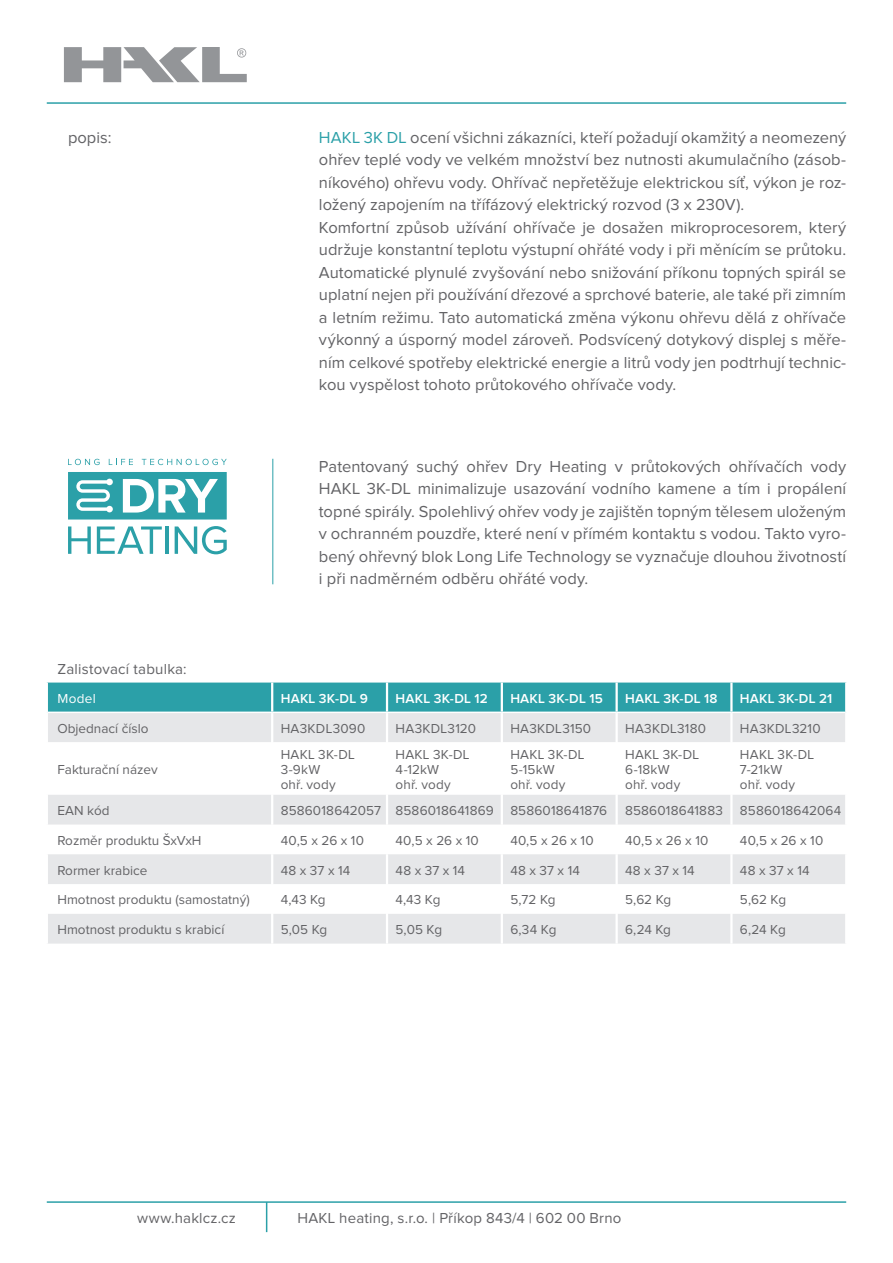
<style>
.page{position:relative;width:893px;height:1263px;background:#fff}
.page>*{position:absolute;margin:0;border:0;box-sizing:border-box;transform-origin:0 0}
.t1{font:16.5px/22.5px "Proxima Nova";color:#636366}
.t2{font:15px "Proxima Nova";letter-spacing:.015em;color:#636366}
.t3{font:13.5px/15px "Proxima Nova";letter-spacing:.01em;color:#636366}
.t4{font:600 13.5px "Proxima Nova";letter-spacing:.02em;color:#fff}
.t5{font:13.5px "Proxima Nova";letter-spacing:.025em;color:#fff}
.s1{color:#2ba0a8}
</style>
<div class="page">
<hr style="left:266px;top:1202px;width:1px;height:30px;background:#2ba0a8">
<hr style="left:47px;top:1201px;width:799px;height:2px;background:#2ba0a8">
<svg style="left:64px;top:47px;width:183px;height:35px"></svg>
<hr style="left:47px;top:102px;width:799px;height:2px;background:#2ba0a8">
<div style="left:48px;top:682px;width:797px;height:29px;background:#2ba0a8"></div>
<svg style="left:48px;top:713px;width:797px;height:230px;fill:#e8e9ea"></svg>
<hr style="left:271px;top:682px;width:2px;height:29px;background:#fff">
<hr style="left:386px;top:682px;width:2px;height:29px;background:#fff">
<hr style="left:501px;top:682px;width:2px;height:29px;background:#fff">
<hr style="left:615px;top:682px;width:3px;height:29px;background:#fff">
<hr style="left:730px;top:682px;width:3px;height:29px;background:#fff">
<hr style="left:271px;top:713px;width:2px;height:29px;background:#fff">
<hr style="left:386px;top:713px;width:2px;height:29px;background:#fff">
<hr style="left:501px;top:713px;width:2px;height:29px;background:#fff">
<hr style="left:615px;top:713px;width:3px;height:29px;background:#fff">
<hr style="left:730px;top:713px;width:3px;height:29px;background:#fff">
<hr style="left:271px;top:742px;width:2px;height:53px;background:#fff">
<hr style="left:386px;top:742px;width:2px;height:53px;background:#fff">
<hr style="left:501px;top:742px;width:2px;height:53px;background:#fff">
<hr style="left:615px;top:742px;width:3px;height:53px;background:#fff">
<hr style="left:730px;top:742px;width:3px;height:53px;background:#fff">
<hr style="left:271px;top:795px;width:2px;height:29px;background:#fff">
<hr style="left:386px;top:795px;width:2px;height:29px;background:#fff">
<hr style="left:501px;top:795px;width:2px;height:29px;background:#fff">
<hr style="left:615px;top:795px;width:3px;height:29px;background:#fff">
<hr style="left:730px;top:795px;width:3px;height:29px;background:#fff">
<hr style="left:271px;top:824px;width:2px;height:30px;background:#fff">
<hr style="left:386px;top:824px;width:2px;height:30px;background:#fff">
<hr style="left:501px;top:824px;width:2px;height:30px;background:#fff">
<hr style="left:615px;top:824px;width:3px;height:30px;background:#fff">
<hr style="left:730px;top:824px;width:3px;height:30px;background:#fff">
<hr style="left:271px;top:854px;width:2px;height:30px;background:#fff">
<hr style="left:386px;top:854px;width:2px;height:30px;background:#fff">
<hr style="left:501px;top:854px;width:2px;height:30px;background:#fff">
<hr style="left:615px;top:854px;width:3px;height:30px;background:#fff">
<hr style="left:730px;top:854px;width:3px;height:30px;background:#fff">
<hr style="left:271px;top:884px;width:2px;height:30px;background:#fff">
<hr style="left:386px;top:884px;width:2px;height:30px;background:#fff">
<hr style="left:501px;top:884px;width:2px;height:30px;background:#fff">
<hr style="left:615px;top:884px;width:3px;height:30px;background:#fff">
<hr style="left:730px;top:884px;width:3px;height:30px;background:#fff">
<hr style="left:271px;top:914px;width:2px;height:29px;background:#fff">
<hr style="left:386px;top:914px;width:2px;height:29px;background:#fff">
<hr style="left:501px;top:914px;width:2px;height:29px;background:#fff">
<hr style="left:615px;top:914px;width:3px;height:29px;background:#fff">
<hr style="left:730px;top:914px;width:3px;height:29px;background:#fff">
<hr style="left:272px;top:459px;width:1px;height:125px;background:#2ba0a8">
<svg style="left:68px;top:526px;width:23px;height:28px"></svg>
<svg style="left:97px;top:526px;width:65px;height:28px"></svg>
<hr style="left:165px;top:526px;width:4px;height:28px;background:#2ba0a8">
<svg style="left:175px;top:526px;width:52px;height:28px"></svg>
<svg style="left:68px;top:472px;width:159px;height:47px"></svg>
<svg style="left:68px;top:459px;width:32px;height:6px"></svg>
<svg style="left:109px;top:459px;width:24px;height:6px"></svg>
<svg style="left:142px;top:459px;width:85px;height:6px"></svg>
<p class="t1" style="left:68px;top:127px;width:45px">popis:</p>
<p class="t1" style="left:319px;top:127px;width:529px"><span class="s1">HAKL 3K DL</span> ocení všichni zákazníci, kteří požadují okamžitý a neomezený ohřev teplé vody ve velkém množství bez nutnosti akumulačního (zásob&shy;níkového) ohřevu vody. Ohřívač nepřetěžuje elektrickou síť, výkon je roz&shy;ložený zapojením na třífázový elektrický rozvod (3 x 230V).<br>Komfortní způsob užívání ohřívače je dosažen mikroprocesorem, který udržuje konstantní teplotu výstupní ohřáté vody i při měnícím se průtoku.<br>Automatické plynulé zvyšování nebo snižování příkonu topných spirál se uplatní nejen při používání dřezové a sprchové baterie, ale také při zimním a letním režimu. Tato automatická změna výkonu ohřevu dělá z ohřívače výkonný a úsporný model zároveň. Podsvícený dotykový displej s měře&shy;ním celkové spotřeby elektrické energie a litrů vody jen podtrhují technic&shy;kou vyspělost tohoto průtokového ohřívače vody.</p>
<p class="t1" style="left:319px;top:456px;width:529px;text-align:justify">Patentovaný suchý ohřev Dry Heating v průtokových ohřívačích vody HAKL 3K-DL minimalizuje usazování vodního kamene a tím i propálení topné spirály. Spolehlivý ohřev vody je zajištěn topným tělesem uloženým v ochranném pouzdře, které není v přímém kontaktu s vodou. Takto vyro&shy;bený ohřevný blok Long Life Technology se vyznačuje dlouhou životností i při nadměrném odběru ohřáté vody.</p>
<p class="t2" style="left:57px;top:662px;width:131px">Zalistovací tabulka:</p>
<p class="t5" style="left:57px;top:692px;width:40px">Model</p>
<p class="t4" style="left:281px;top:692px;width:89px">HAKL 3K-DL 9</p>
<p class="t4" style="left:395px;top:692px;width:94px">HAKL 3K-DL 12</p>
<p class="t4" style="left:510px;top:692px;width:94px">HAKL 3K-DL 15</p>
<p class="t4" style="left:625px;top:692px;width:94px">HAKL 3K-DL 18</p>
<p class="t4" style="left:740px;top:692px;width:94px">HAKL 3K-DL 21</p>
<p class="t3" style="left:57px;top:721px;width:93px">Objednací číslo</p>
<p class="t3" style="left:281px;top:721px;width:86px">HA3KDL3090</p>
<p class="t3" style="left:395px;top:721px;width:82px">HA3KDL3120</p>
<p class="t3" style="left:510px;top:721px;width:82px">HA3KDL3150</p>
<p class="t3" style="left:625px;top:721px;width:82px">HA3KDL3180</p>
<p class="t3" style="left:740px;top:721px;width:82px">HA3KDL3210</p>
<p class="t3" style="left:57px;top:762px;width:102px">Fakturační název</p>
<p class="t3" style="left:281px;top:747px;width:76px">HAKL 3K-DL<br>3-9kW<br>ohř. vody</p>
<p class="t3" style="left:395px;top:747px;width:76px">HAKL 3K-DL<br>4-12kW<br>ohř. vody</p>
<p class="t3" style="left:510px;top:747px;width:76px">HAKL 3K-DL<br>5-15kW<br>ohř. vody</p>
<p class="t3" style="left:625px;top:747px;width:76px">HAKL 3K-DL<br>6-18kW<br>ohř. vody</p>
<p class="t3" style="left:740px;top:747px;width:76px">HAKL 3K-DL<br>7-21kW<br>ohř. vody</p>
<p class="t3" style="left:57px;top:803px;width:54px">EAN kód</p>
<p class="t3" style="left:281px;top:803px;width:328px">8586018642057 8586018641869 8586018641876</p>
<p class="t3" style="left:625px;top:803px;width:99px">8586018641883</p>
<p class="t3" style="left:740px;top:803px;width:103px">8586018642064</p>
<p class="t3" style="left:57px;top:833px;width:146px">Rozměr produktu ŠxVxH</p>
<p class="t3" style="left:281px;top:833px;width:85px">40,5 x 26 x 10</p>
<p class="t3" style="left:395px;top:833px;width:85px">40,5 x 26 x 10</p>
<p class="t3" style="left:510px;top:833px;width:85px">40,5 x 26 x 10</p>
<p class="t3" style="left:625px;top:833px;width:85px">40,5 x 26 x 10</p>
<p class="t3" style="left:740px;top:833px;width:85px">40,5 x 26 x 10</p>
<p class="t3" style="left:57px;top:863px;width:92px">Rormer krabice</p>
<p class="t3" style="left:281px;top:863px;width:71px">48 x 37 x 14</p>
<p class="t3" style="left:395px;top:863px;width:71px">48 x 37 x 14</p>
<p class="t3" style="left:510px;top:863px;width:71px">48 x 37 x 14</p>
<p class="t3" style="left:625px;top:863px;width:71px">48 x 37 x 14</p>
<p class="t3" style="left:740px;top:863px;width:71px">48 x 37 x 14</p>
<p class="t3" style="left:57px;top:893px;width:194px">Hmotnost produktu (samostatný)</p>
<p class="t3" style="left:281px;top:893px;width:46px">4,43 Kg</p>
<p class="t3" style="left:395px;top:893px;width:46px">4,43 Kg</p>
<p class="t3" style="left:510px;top:893px;width:47px">5,72 Kg</p>
<p class="t3" style="left:625px;top:893px;width:48px">5,62 Kg</p>
<p class="t3" style="left:740px;top:893px;width:48px">5,62 Kg</p>
<p class="t3" style="left:57px;top:923px;width:168px">Hmotnost produktu s krabicí</p>
<p class="t3" style="left:281px;top:923px;width:48px">5,05 Kg</p>
<p class="t3" style="left:395px;top:923px;width:48px">5,05 Kg</p>
<p class="t3" style="left:510px;top:923px;width:48px">6,34 Kg</p>
<p class="t3" style="left:625px;top:923px;width:47px">6,24 Kg</p>
<p class="t3" style="left:740px;top:923px;width:47px">6,24 Kg</p>
<p class="t2" style="left:137px;top:1211px;width:100px">www.haklcz.cz</p>
<p class="t2" style="left:297px;top:1211px;width:326px">HAKL heating, s.r.o. | Příkop 843/4 | 602 00 Brno</p>
</div>
